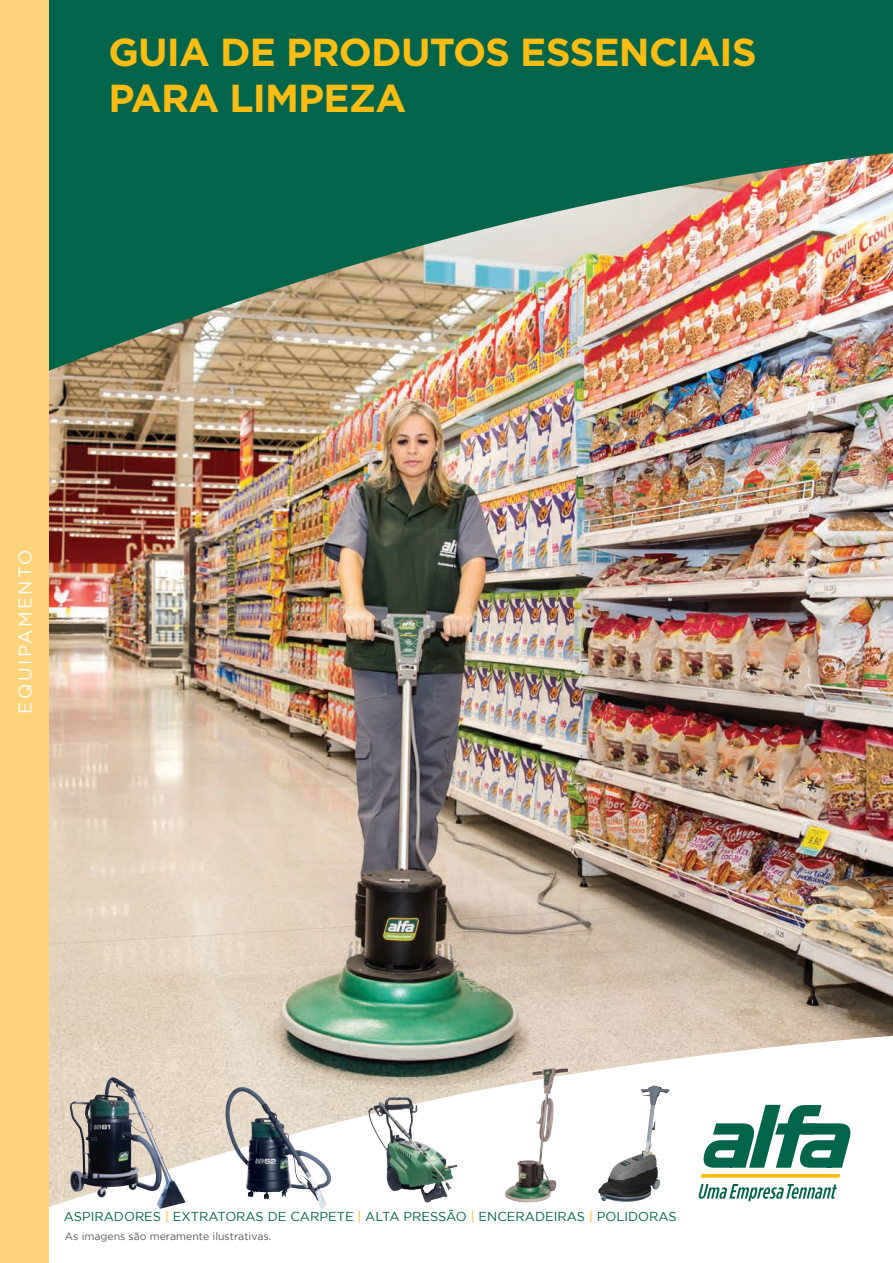
<style>
.page{position:relative;width:893px;height:1263px;background:#fff}
.page>*{position:absolute;margin:0;border:0;box-sizing:border-box;transform-origin:0 0}
.t1{font:700 39px/46.8px "Gotham";letter-spacing:-.02em;color:#fdbc12}
.t2{font:18px "Gotham";letter-spacing:.14em;color:#fff}
.t3{font:12.9px "Gotham";color:#00654a}
.t4{font:10.5px "Gotham";color:#58595b}
.s1{color:#fdbc12}
</style>
<div class="page">
<img style="left:49px;top:373px;width:844px;height:834px">
<img style="left:49px;top:0;width:844px;height:373px">
<svg style="left:702px;top:1105px;width:150px;height:63px"></svg>
<svg style="left:701px;top:1174px;width:139px;height:4px"></svg>
<svg style="left:698px;top:1184px;width:139px;height:17px"></svg>
<div style="left:0;top:0;width:49px;height:1263px;background:#fed37c"></div>
<img style="left:64px;top:1074px;width:125px;height:135px">
<img style="left:224px;top:1083px;width:108px;height:126px">
<img style="left:364px;top:1094px;width:98px;height:110px">
<img style="left:503px;top:1067px;width:65px;height:138px">
<img style="left:598px;top:1085px;width:71px;height:117px">
<h1 class="t1" style="left:108px;top:28px;width:650px">GUIA DE PRODUTOS ESSENCIAIS<br>PARA LIMPEZA</h1>
<h2 class="t2" style="left:15px;top:714px;width:166px;rotate:-90deg">EQUIPAMENTO</h2>
<p class="t3" style="left:64px;top:1209px;width:614px">ASPIRADORES <span class="s1">|</span> EXTRATORAS DE CARPETE <span class="s1">|</span> ALTA PRESSÃO <span class="s1">|</span> ENCERADEIRAS <span class="s1">|</span> POLIDORAS</p>
<p class="t4" style="left:65px;top:1230px;width:208px">As imagens são meramente ilustrativas.</p>
</div>
